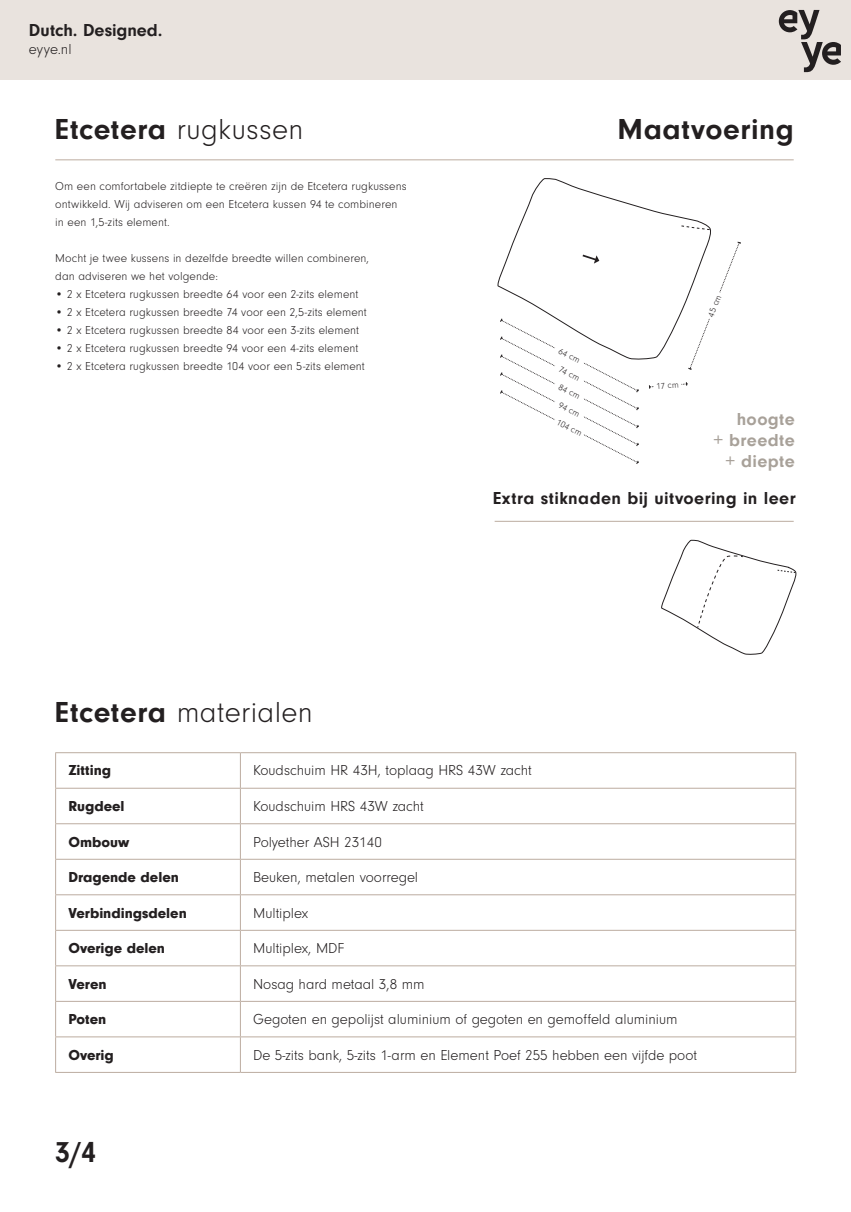
<style>
.page{position:relative;width:851px;height:1212px;background:#fff}
.page>*{position:absolute;margin:0;border:0;box-sizing:border-box;transform-origin:0 0}
.t1{font:300 30px "Neuzeit Gro";letter-spacing:.015em;color:#231f20}
.t2{font:700 30px "Neuzeit Gro";letter-spacing:.02em;color:#231f20}
.t3{font:700 18px "Neuzeit Gro";letter-spacing:.025em;color:#231f20}
.t4{font:700 18px "Neuzeit Gro";letter-spacing:.025em;color:#a8a199}
.t5{font:700 18px "Neuzeit Gro";color:#231f20}
.t6{font:300 15px "Neuzeit Gro";color:#231f20}
.t7{font:900 15px "Neuzeit Gro";color:#231f20}
.p_5_specificaties{font:300 12px/18px "Neuzeit Gro";letter-spacing:.01em;color:#231f20}
.t8{font:300 9px "Neuzeit Gro";color:#231f20}
.s1{font-weight:700}
</style>
<div class="page">
<div style="left:0;top:0;width:850px;height:79px;background:#e9e3de"></div>
<svg style="left:778px;top:10px;width:62px;height:62px"></svg>
<hr style="left:55px;top:159px;width:738px;height:1px;background:#bcaca0">
<hr style="left:494px;top:521px;width:299px;height:1px;background:#bcaca0">
<svg style="left:497px;top:178px;width:244px;height:286px"></svg>
<svg style="left:661px;top:540px;width:135px;height:115px"></svg>
<hr style="left:55px;top:752px;width:185px;height:1px;background:#bcaca0">
<hr style="left:55px;top:753px;width:1px;height:35px;background:#bcaca0">
<hr style="left:240px;top:752px;width:556px;height:1px;background:#bcaca0">
<hr style="left:240px;top:753px;width:1px;height:35px;background:#bcaca0">
<hr style="left:795px;top:753px;width:1px;height:35px;background:#bcaca0">
<hr style="left:55px;top:788px;width:185px;height:1px;background:#bcaca0">
<hr style="left:55px;top:788px;width:1px;height:35px;background:#bcaca0">
<hr style="left:240px;top:788px;width:556px;height:1px;background:#bcaca0">
<hr style="left:240px;top:788px;width:1px;height:35px;background:#bcaca0">
<hr style="left:795px;top:788px;width:1px;height:35px;background:#bcaca0">
<hr style="left:55px;top:823px;width:185px;height:1px;background:#bcaca0">
<hr style="left:55px;top:824px;width:1px;height:35px;background:#bcaca0">
<hr style="left:240px;top:823px;width:556px;height:1px;background:#bcaca0">
<hr style="left:240px;top:824px;width:1px;height:35px;background:#bcaca0">
<hr style="left:795px;top:824px;width:1px;height:35px;background:#bcaca0">
<hr style="left:55px;top:859px;width:185px;height:1px;background:#bcaca0">
<hr style="left:55px;top:860px;width:1px;height:34px;background:#bcaca0">
<hr style="left:240px;top:859px;width:556px;height:1px;background:#bcaca0">
<hr style="left:240px;top:860px;width:1px;height:34px;background:#bcaca0">
<hr style="left:795px;top:860px;width:1px;height:34px;background:#bcaca0">
<hr style="left:55px;top:894px;width:185px;height:1px;background:#bcaca0">
<hr style="left:55px;top:895px;width:1px;height:35px;background:#bcaca0">
<hr style="left:240px;top:894px;width:556px;height:1px;background:#bcaca0">
<hr style="left:240px;top:895px;width:1px;height:35px;background:#bcaca0">
<hr style="left:795px;top:895px;width:1px;height:35px;background:#bcaca0">
<hr style="left:55px;top:930px;width:185px;height:1px;background:#bcaca0">
<hr style="left:55px;top:931px;width:1px;height:34px;background:#bcaca0">
<hr style="left:240px;top:930px;width:556px;height:1px;background:#bcaca0">
<hr style="left:240px;top:931px;width:1px;height:34px;background:#bcaca0">
<hr style="left:795px;top:931px;width:1px;height:34px;background:#bcaca0">
<hr style="left:55px;top:965px;width:185px;height:1px;background:#bcaca0">
<hr style="left:55px;top:966px;width:1px;height:35px;background:#bcaca0">
<hr style="left:240px;top:965px;width:556px;height:1px;background:#bcaca0">
<hr style="left:240px;top:966px;width:1px;height:35px;background:#bcaca0">
<hr style="left:795px;top:966px;width:1px;height:35px;background:#bcaca0">
<hr style="left:55px;top:1001px;width:185px;height:1px;background:#bcaca0">
<hr style="left:55px;top:1002px;width:1px;height:34px;background:#bcaca0">
<hr style="left:240px;top:1001px;width:556px;height:1px;background:#bcaca0">
<hr style="left:240px;top:1002px;width:1px;height:34px;background:#bcaca0">
<hr style="left:795px;top:1002px;width:1px;height:34px;background:#bcaca0">
<hr style="left:55px;top:1036px;width:185px;height:1px;background:#bcaca0">
<hr style="left:55px;top:1037px;width:1px;height:35px;background:#bcaca0">
<hr style="left:240px;top:1036px;width:556px;height:1px;background:#bcaca0">
<hr style="left:240px;top:1037px;width:1px;height:35px;background:#bcaca0">
<hr style="left:795px;top:1037px;width:1px;height:35px;background:#bcaca0">
<hr style="left:55px;top:1072px;width:185px;height:1px;background:#bcaca0">
<hr style="left:240px;top:1072px;width:556px;height:1px;background:#bcaca0">
<p class="t5" style="left:29px;top:20px;width:135px">Dutch. Designed.</p>
<p class="t6" style="left:29px;top:42px;width:44px">eyye.nl</p>
<p class="t1" style="left:55px;top:113px;width:249px"><span class="s1">Etcetera</span> rugkussen</p>
<p class="p_5_specificaties" style="left:55px;top:177px;width:353px">Om een comfortabele zitdiepte te creëren zijn de Etcetera rugkussens ontwikkeld. Wij adviseren om een Etcetera kussen 94 te combineren in een 1,5-zits element.</p>
<p class="p_5_specificaties" style="left:55px;top:249px;width:315px">Mocht je twee kussens in dezelfde breedte willen combineren, dan adviseren we het volgende:</p>
<p class="p_5_specificaties" style="left:55px;top:285px;width:305px">• 2 x Etcetera rugkussen breedte 64 voor een 2-zits element</p>
<p class="p_5_specificaties" style="left:55px;top:303px;width:313px">• 2 x Etcetera rugkussen breedte 74 voor een 2,5-zits element</p>
<p class="p_5_specificaties" style="left:55px;top:321px;width:305px">• 2 x Etcetera rugkussen breedte 84 voor een 3-zits element</p>
<p class="p_5_specificaties" style="left:55px;top:339px;width:305px">• 2 x Etcetera rugkussen breedte 94 voor een 4-zits element</p>
<p class="p_5_specificaties" style="left:55px;top:357px;width:311px">• 2 x Etcetera rugkussen breedte 104 voor een 5-zits element</p>
<p class="t1" style="left:55px;top:696px;width:259px"><span class="s1">Etcetera</span> materialen</p>
<p class="t2" style="left:617px;top:112px;width:178px">Maatvoering</p>
<p class="t8" style="left:561px;top:346px;width:25px;rotate:27deg">64 cm</p>
<p class="t8" style="left:706px;top:315px;width:24px;rotate:-69deg">45 cm</p>
<p class="t8" style="left:561px;top:364px;width:24px;rotate:27deg">74 cm</p>
<p class="t8" style="left:561px;top:382px;width:25px;rotate:27deg">84 cm</p>
<p class="t8" style="left:561px;top:400px;width:24px;rotate:27deg">94 cm</p>
<p class="t8" style="left:559px;top:417px;width:29px;rotate:27deg">104 cm</p>
<p class="t4" style="left:736px;top:409px;width:60px">hoogte</p>
<p class="t4" style="left:713px;top:430px;width:82px">+ breedte</p>
<p class="t4" style="left:725px;top:451px;width:70px">+ diepte</p>
<p class="t8" style="left:656px;top:381px;width:24px;rotate:-4deg">17 cm</p>
<p class="t3" style="left:493px;top:488px;width:304px">Extra stiknaden bij uitvoering in leer</p>
<p class="t7" style="left:68px;top:762px;width:44px">Zitting</p>
<p class="t6" style="left:253px;top:763px;width:280px">Koudschuim HR 43H, toplaag HRS 43W zacht</p>
<p class="t7" style="left:68px;top:797px;width:58px">Rugdeel</p>
<p class="t6" style="left:253px;top:798px;width:172px">Koudschuim HRS 43W zacht</p>
<p class="t7" style="left:68px;top:833px;width:62px">Ombouw</p>
<p class="t6" style="left:253px;top:834px;width:130px">Polyether ASH 23140</p>
<p class="t7" style="left:68px;top:868px;width:112px">Dragende delen</p>
<p class="t6" style="left:253px;top:869px;width:166px">Beuken, metalen voorregel</p>
<p class="t7" style="left:68px;top:904px;width:120px">Verbindingsdelen</p>
<p class="t6" style="left:253px;top:905px;width:57px">Multiplex</p>
<p class="t7" style="left:68px;top:939px;width:98px">Overige delen</p>
<p class="t6" style="left:253px;top:940px;width:93px">Multiplex, MDF</p>
<p class="t7" style="left:68px;top:975px;width:40px">Veren</p>
<p class="t6" style="left:253px;top:976px;width:173px">Nosag hard metaal 3,8 mm</p>
<p class="t7" style="left:68px;top:1010px;width:39px">Poten</p>
<p class="t6" style="left:253px;top:1011px;width:426px">Gegoten en gepolijst aluminium of gegoten en gemoffeld aluminium</p>
<p class="t7" style="left:68px;top:1046px;width:47px">Overig</p>
<p class="t6" style="left:253px;top:1047px;width:445px">De 5-zits bank, 5-zits 1-arm en Element Poef 255 hebben een vijfde poot</p>
<p class="t2" style="left:55px;top:1135px;width:42px">3/4</p>
</div>
